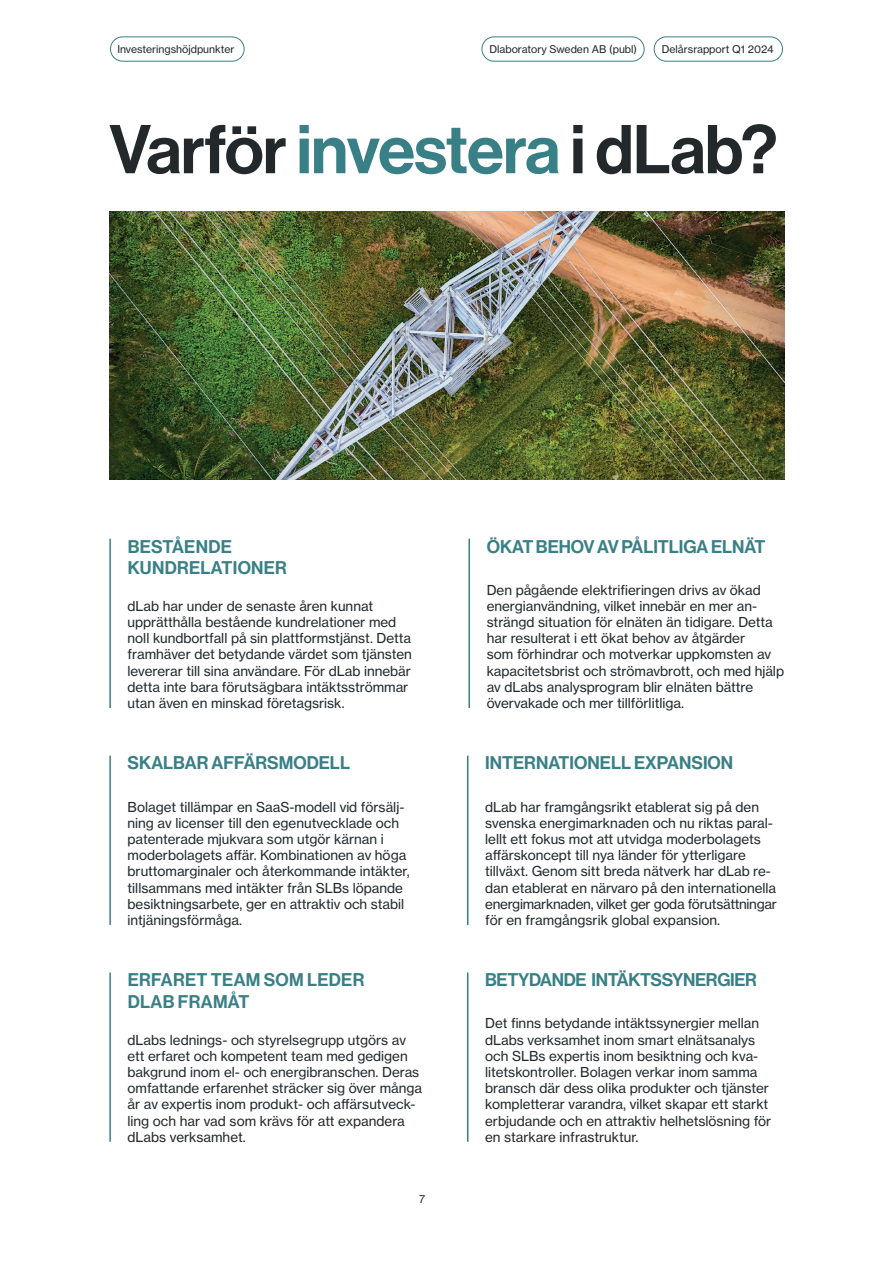
<style>
.page{position:relative;width:893px;height:1263px;background:#fff}
.page>*{position:absolute;margin:0;border:0;box-sizing:border-box;transform-origin:0 0}
.t1{font:67.5px "N Haas Grotesk DS Pro 65 Md";letter-spacing:-.01em;color:#23282b}
.t2{font:18px/21.6px "N Haas Grotesk DS Pro 65 Md";color:#397f86}
.t3{font:18px "N Haas Grotesk DS Pro 65 Md";letter-spacing:-.02em;color:#397f86}
.t4{font:13.5px/16.2px "N Haas Grotesk TX Pro 55 Rg";color:#23282b}
.t5{font:10.5px "N Haas Grotesk TX Pro 55 Rg";color:#23282b}
.s1{color:#397f86}
</style>
<div class="page">
<hr style="left:467px;top:972px;width:1px;height:170px;background:#397f86">
<hr style="left:468px;top:539px;width:2px;height:169px;background:#397f86">
<hr style="left:109px;top:972px;width:2px;height:170px;background:#397f86">
<hr style="left:109px;top:755px;width:2px;height:170px;background:#397f86">
<hr style="left:467px;top:755px;width:1px;height:170px;background:#397f86">
<hr style="left:109px;top:539px;width:2px;height:169px;background:#397f86">
<img style="left:109px;top:211px;width:675px;height:268px">
<div style="left:482px;top:36px;width:162px;height:26px;border:1px solid #397f86;border-radius:12px"></div>
<div style="left:654px;top:36px;width:129px;height:26px;border:1px solid #397f86;border-radius:12px"></div>
<div style="left:110px;top:36px;width:134px;height:26px;border:1px solid #397f86;border-radius:12px"></div>
<p class="t5" style="left:117px;top:43px;width:119px">Investeringshöjdpunkter</p>
<p class="t5" style="left:489px;top:43px;width:149px">Dlaboratory Sweden AB (publ)</p>
<p class="t5" style="left:662px;top:43px;width:113px">Delårsrapport Q1 2024</p>
<h1 class="t1" style="left:109px;top:110px;width:670px">Varför <span class="s1">investera</span> i dLab?</h1>
<h2 class="t2" style="left:128px;top:536px;width:161px">BESTÅENDE<br>KUNDRELATIONER</h2>
<p class="t4" style="left:128px;top:598px;width:286px">dLab har under de senaste åren kunnat upprätthålla bestående kundrelationer med noll kundbortfall på sin plattformstjänst. Detta framhäver det betydande värdet som tjänsten levererar till sina användare. För dLab innebär detta inte bara förutsägbara intäktsströmmar utan även en minskad företagsrisk.</p>
<h2 class="t2" style="left:487px;top:536px;width:280px">ÖKAT BEHOV AV PÅLITLIGA ELNÄT</h2>
<p class="t4" style="left:487px;top:582px;width:299px">Den pågående elektrifieringen drivs av ökad energianvändning, vilket innebär en mer an&shy;strängd situation för elnäten än tidigare. Detta har resulterat i ett ökat behov av åtgärder<br>som förhindrar och motverkar uppkomsten av kapacitetsbrist och strömavbrott, och med hjälp av dLabs analysprogram blir elnäten bättre övervakade och mer tillförlitliga.</p>
<h2 class="t2" style="left:128px;top:753px;width:224px">SKALBAR AFFÄRSMODELL</h2>
<h2 class="t2" style="left:485px;top:753px;width:250px">INTERNATIONELL EXPANSION</h2>
<p class="t4" style="left:128px;top:798px;width:284px">Bolaget tillämpar en SaaS-modell vid försälj&shy;ning av licenser till den egenutvecklade och patenterade mjukvara som utgör kärnan i moderbolagets affär. Kombinationen av höga bruttomarginaler och återkommande intäkter, tillsammans med intäkter från SLBs löpande besiktningsarbete, ger en attraktiv och stabil intjäningsförmåga.</p>
<p class="t4" style="left:485px;top:798px;width:293px">dLab har framgångsrikt etablerat sig på den svenska energimarknaden och nu riktas paral&shy;lellt ett fokus mot att utvidga moderbolagets affärskoncept till nya länder för ytterligare tillväxt. Genom sitt breda nätverk har dLab re&shy;dan etablerat en närvaro på den internationella energimarknaden, vilket ger goda förutsättningar för en framgångsrik global expansion.</p>
<h2 class="t2" style="left:128px;top:969px;width:238px">ERFARET TEAM SOM LEDER<br>DLAB FRAMÅT</h2>
<p class="t4" style="left:128px;top:1031px;width:296px">dLabs lednings- och styrelsegrupp utgörs av ett erfaret och kompetent team med gedigen bakgrund inom el- och energibranschen. Deras omfattande erfarenhet sträcker sig över många år av expertis inom produkt- och affärsutveck&shy;ling och har vad som krävs för att expandera dLabs verksamhet.</p>
<p class="t5" style="left:419px;top:1193px;width:8px">7</p>
<h2 class="t3" style="left:485px;top:969px;width:273px">BETYDANDE INTÄKTSSYNERGIER</h2>
<p class="t4" style="left:485px;top:1015px;width:288px">Det finns betydande intäktssynergier mellan dLabs verksamhet inom smart elnätsanalys och SLBs expertis inom besiktning och kva&shy;litetskontroller. Bolagen verkar inom samma bransch där dess olika produkter och tjänster kompletterar varandra, vilket skapar ett starkt erbjudande och en attraktiv helhetslösning för en starkare infrastruktur.</p>
</div>
